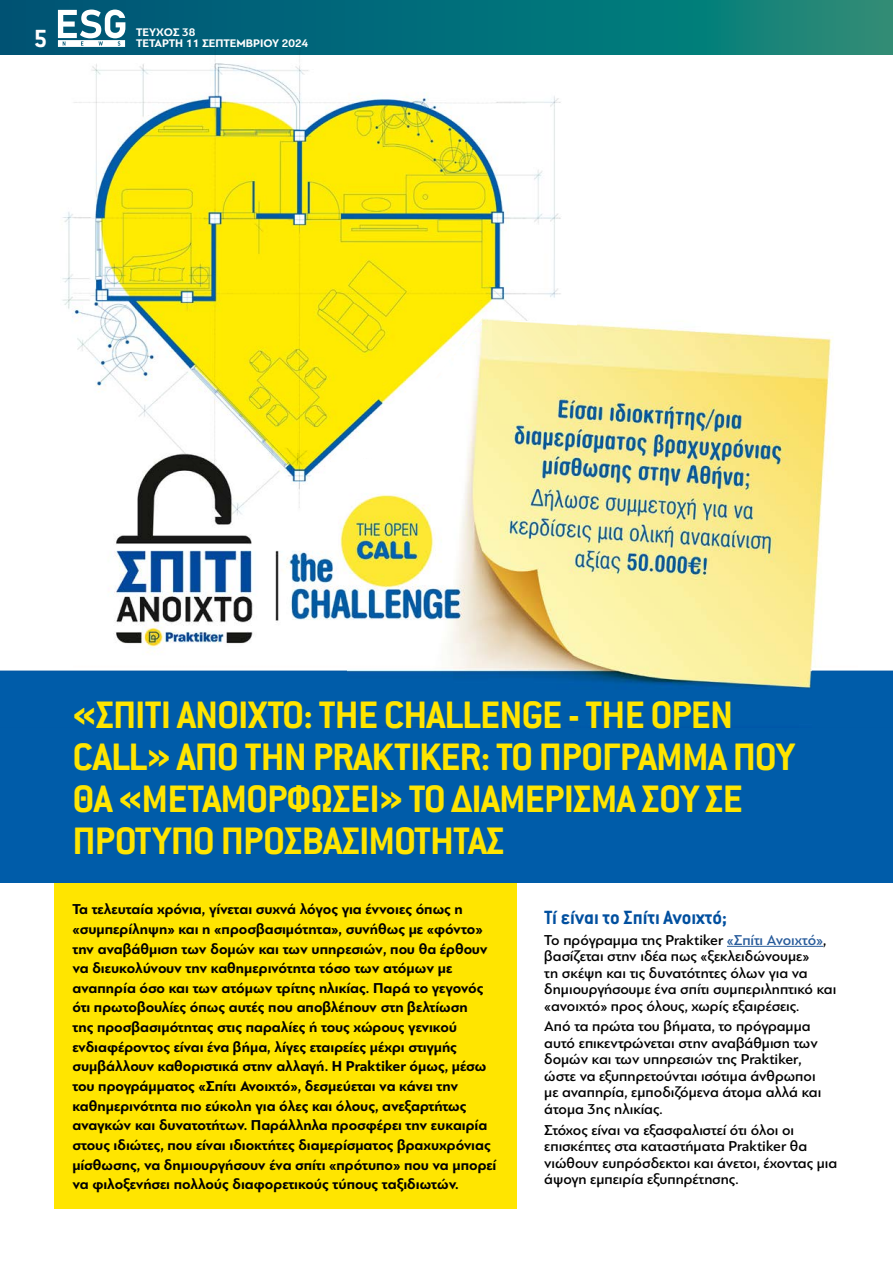
<style>
.page{position:relative;width:893px;height:1263px;background:#fff}
.page>*{position:absolute;margin:0;border:0;box-sizing:border-box;transform-origin:0 0}
.t1{font:700 42px/42px "Conduit ITC Hel";letter-spacing:-.02em;color:#ffe500}
.t2{font:700 27.3px "Conduit ITC Hel";color:#fff}
.t3{font:700 21px "Conduit ITC Hel";color:#004f9f}
.t4{font:700 15px/19.6px "PF Bague Sans Pro";color:#000}
.t5{font:500 15px/16.5px "PF Bague Sans Pro";color:#000}
.t6{font:700 11.55px/10.5px "PF Bague Sans Pro";color:#fff}
.s1{color:#275b9b}
</style>
<div class="page">
<svg style="left:0;top:0;width:893px;height:54px;background:#077079"></svg>
<svg style="left:58px;top:10px;width:67px;height:37px"></svg>
<div style="left:0;top:671px;width:893px;height:212px;background:#005ca9"></div>
<div style="left:54px;top:883px;width:462px;height:326px;background:#ffe500"></div>
<hr style="left:727px;top:946px;width:96px;height:1px;background:#275b9b">
<img style="left:110px;top:326px;width:723px;height:363px">
<img style="left:38px;top:47px;width:566px;height:488px">
<img style="left:492px;top:321px;width:84px;height:35px">
<img style="left:0;top:668px;width:347px;height:21px">
<img style="left:812px;top:668px;width:81px;height:21px">
<h2 class="t2" style="left:33px;top:25px;width:15px">5</h2>
<p class="t6" style="left:136px;top:27px;width:174px">ΤΕΥΧΟΣ 38<br>TΕΤΑΡΤΗ 11 ΣΕΠΤΕΜΒΡΙΟΥ 2024</p>
<h1 class="t1" style="left:72px;top:695px;width:724px">«ΣΠΊΤΙ ΑΝΟΙΧΤΌ: THE CHALLENGE - THE OPEN CALL» ΑΠΌ ΤΗΝ PRAKTIKER: ΤΟ ΠΡΌΓΡΑΜΜΑ ΠΟΥ ΘΑ «ΜΕΤΑΜΟΡΦΏΣΕΙ» ΤΟ ΔΙΑΜΈΡΙΣΜΆ ΣΟΥ ΣΕ ΠΡΌΤΥΠΟ ΠΡΟΣΒΑΣΙΜΌΤΗΤΑΣ</h1>
<p class="t4" style="left:72px;top:900px;width:425px">Τα τελευταία χρόνια, γίνεται συχνά λόγος για έννοιες όπως η «συμπερίληψη» και η «προσβασιμότητα», συνήθως με «φόντο» την αναβάθμιση των δομών και των υπηρεσιών, που θα έρθουν να διευκολύνουν την καθημερινότητα τόσο των ατόμων με αναπηρία όσο και των ατόμων τρίτης ηλικίας. Παρά το γεγονός ότι πρωτοβουλίες όπως αυτές που αποβλέπουν στη βελτίωση<br>της προσβασιμότητας στις παραλίες ή τους χώρους γενικού ενδιαφέροντος είναι ένα βήμα, λίγες εταιρείες μέχρι στιγμής συμβάλλουν καθοριστικά στην αλλαγή. Η Praktiker όμως, μέσω του προγράμματος «Σπίτι Ανοιχτό», δεσμεύεται να κάνει την καθημερινότητα πιο εύκολη για όλες και όλους, ανεξαρτήτως αναγκών και δυνατοτήτων. Παράλληλα προσφέρει την ευκαιρία στους ιδιώτες, που είναι ιδιοκτήτες διαμερίσματος βραχυχρόνιας μίσθωσης, να δημιουργήσουν ένα σπίτι «πρότυπο» που να μπορεί να φιλοξενήσει πολλούς διαφορετικούς τύπους ταξιδιωτών.</p>
<h3 class="t3" style="left:544px;top:907px;width:184px">Τί είναι το Σπίτι Ανοιχτό;</h3>
<p class="t5" style="left:544px;top:931px;width:294px">Το πρόγραμμα της Praktiker <span class="s1">«Σπίτι Ανοιχτό»</span>, βασίζεται στην ιδέα πως «ξεκλειδώνουμε»<br>τη σκέψη και τις δυνατότητες όλων για να δημιουργήσουμε ένα σπίτι συμπεριληπτικό και «ανοιχτό» προς όλους, χωρίς εξαιρέσεις.</p>
<p class="t5" style="left:544px;top:1018px;width:279px">Από τα πρώτα του βήματα, το πρόγραμμα αυτό επικεντρώνεται στην αναβάθμιση των δομών και των υπηρεσιών της Praktiker, ώστε να εξυπηρετούνται ισότιμα άνθρωποι με αναπηρία, εμποδιζόμενα άτομα αλλά και άτομα 3ης ηλικίας.</p>
<p class="t5" style="left:544px;top:1121px;width:295px">Στόχος είναι να εξασφαλιστεί ότι όλοι οι επισκέπτες στα καταστήματα Praktiker θα νιώθουν ευπρόσδεκτοι και άνετοι, έχοντας μια άψογη εμπειρία εξυπηρέτησης.</p>
</div>
